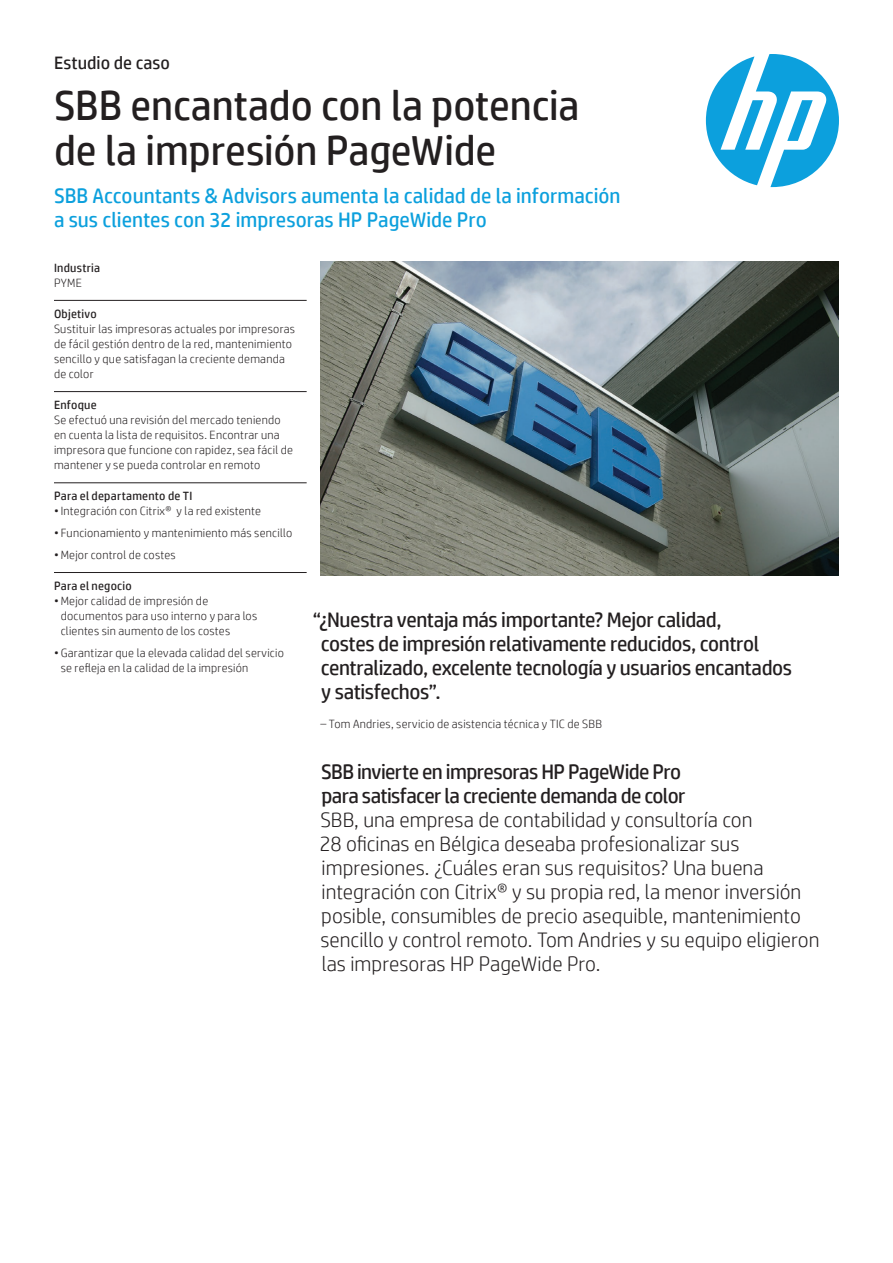
<style>
.page{position:relative;width:893px;height:1263px;background:#fff}
.page>*{position:absolute;margin:0;border:0;box-sizing:border-box;transform-origin:0 0}
.Headline_28_30{font:42px/45px "HP Simplified";letter-spacing:-.005em;color:#231f20}
.Intro_14_16{font:300 21px/24px "HP Simplified";color:#231f20}
.Cover_quote_14_16{font:21px/24px "HP Simplified";letter-spacing:-.02em;color:#231f20}
.Subhead_14_16_bold_b{font:21px/24px "HP Simplified";color:#0ca0dd}
.Subhead_14_16_bold_b-2{font:21px/24px "HP Simplified";letter-spacing:-.03em;color:#231f20}
.Docment_type_12_14{font:18px "HP Simplified";letter-spacing:.005em;color:#231f20}
.Sidebar_body_w__rule{font:300 12px/15px "HP Simplified";letter-spacing:.02em;color:#231f20}
.Sidebar_header{font:12px "HP Simplified";letter-spacing:.02em;color:#231f20}
.Cover_quote_attribut{font:300 12px "HP Simplified";letter-spacing:.02em;color:#231f20}
</style>
<div class="page">
<svg style="left:706px;top:54px;width:133px;height:133px"></svg>
<img style="left:320px;top:262px;width:519px;height:313px">
<hr style="left:54px;top:300px;width:253px;height:1px;background:#231f20">
<hr style="left:54px;top:391px;width:253px;height:1px;background:#231f20">
<hr style="left:54px;top:482px;width:253px;height:1px;background:#231f20">
<hr style="left:54px;top:572px;width:253px;height:1px;background:#231f20">
<p class="Docment_type_12_14" style="left:54px;top:52px;width:117px">Estudio de caso</p>
<p class="Headline_28_30" style="left:54px;top:83px;width:527px">SBB encantado con la potencia de la impresión PageWide</p>
<p class="Subhead_14_16_bold_b" style="left:54px;top:183px;width:568px">SBB Accountants &amp; Advisors aumenta la calidad de la información a sus clientes con 32 impresoras HP PageWide Pro</p>
<p class="Sidebar_header" style="left:54px;top:261px;width:48px">Industria</p>
<p class="Sidebar_body_w__rule" style="left:54px;top:275px;width:29px">PYME</p>
<p class="Sidebar_header" style="left:54px;top:307px;width:44px">Objetivo</p>
<p class="Sidebar_body_w__rule" style="left:54px;top:321px;width:243px">Sustituir las impresoras actuales por impresoras de fácil gestión dentro de la red, mantenimiento sencillo y que satisfagan la creciente demanda de color</p>
<p class="Sidebar_header" style="left:54px;top:398px;width:44px">Enfoque</p>
<p class="Sidebar_body_w__rule" style="left:54px;top:412px;width:240px">Se efectuó una revisión del mercado teniendo en cuenta la lista de requisitos. Encontrar una impresora que funcione con rapidez, sea fácil de mantener y se pueda controlar en remoto</p>
<p class="Sidebar_header" style="left:54px;top:489px;width:140px">Para el departamento de TI</p>
<p class="Sidebar_body_w__rule" style="left:54px;top:503px;width:208px">•Integración con Citrix® y la red existente</p>
<p class="Sidebar_body_w__rule" style="left:54px;top:525px;width:240px">• Funcionamiento y mantenimiento más sencillo</p>
<p class="Sidebar_body_w__rule" style="left:54px;top:547px;width:123px">•Mejor control de costes</p>
<p class="Sidebar_header" style="left:54px;top:579px;width:79px">Para el negocio</p>
<p class="Sidebar_body_w__rule" style="left:61px;top:593px;width:198px;text-indent:-7px">•Mejor calidad de impresión de documentos para uso interno y para los clientes sin aumento de los costes</p>
<p class="Sidebar_body_w__rule" style="left:61px;top:645px;width:225px;text-indent:-7px">• Garantizar que la elevada calidad del servicio se refleja en la calidad de la impresión</p>
<p class="Cover_quote_14_16" style="left:321px;top:608px;width:473px;text-indent:-8px">“¿Nuestra ventaja más importante? Mejor calidad,<br>costes de impresión relativamente reducidos, control centralizado, excelente tecnología y usuarios encantados y satisfechos”.</p>
<p class="Cover_quote_attribut" style="left:320px;top:717px;width:283px">– Tom Andries, servicio de asistencia técnica y TIC de SBB</p>
<p class="Subhead_14_16_bold_b-2" style="left:321px;top:759px;width:366px">SBB invierte en impresoras HP PageWide Pro para satisfacer la creciente demanda de color</p>
<p class="Intro_14_16" style="left:319px;top:807px;width:501px">SBB, una empresa de contabilidad y consultoría con<br>28 oficinas en Bélgica deseaba profesionalizar sus impresiones. ¿Cuáles eran sus requisitos? Una buena integración con Citrix® y su propia red, la menor inversión posible, consumibles de precio asequible, mantenimiento sencillo y control remoto. Tom Andries y su equipo eligieron las impresoras HP PageWide Pro.</p>
</div>
